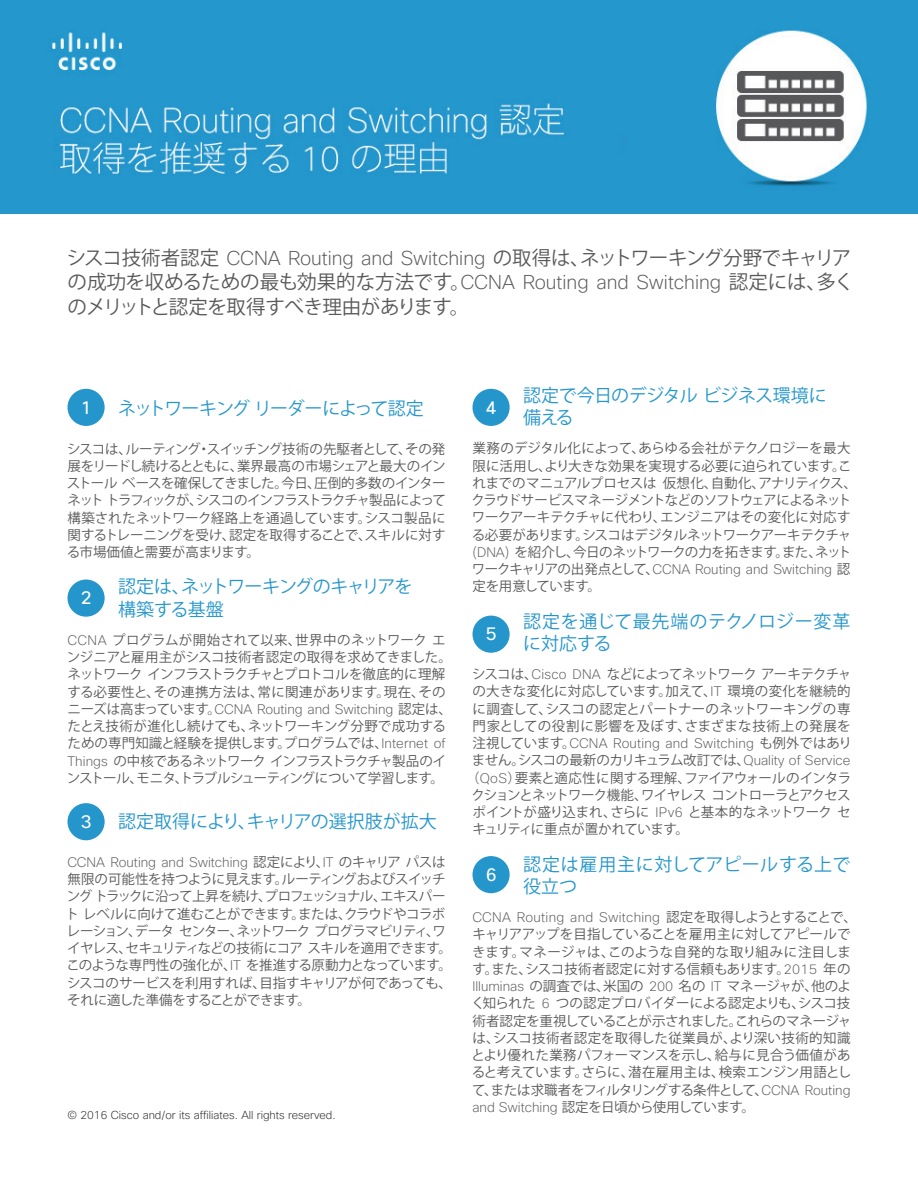
<style>
.page{position:relative;width:918px;height:1188px;background:#fff}
.page>*{position:absolute;margin:0;border:0;box-sizing:border-box;transform-origin:0 0}
.t1{font:19.5px/24.8px "Koz Go Pro";letter-spacing:-.02em;color:#58585a}
.t2{font:18px/22.5px "Koz Go Pro";letter-spacing:.015em;color:#2496cc}
.t3{font:18px/22.5px "Koz Go Pro";letter-spacing:-.015em;color:#2496cc}
.t4{font:18px/22.5px "Koz Go Pro";letter-spacing:-.055em;color:#2496cc}
.t5{font:18px "Koz Go Pro";letter-spacing:-.06em;color:#2496cc}
.t6{font:18px "Cisco Sans";color:#fff}
.t7{font:13.5px/17.2px "Koz Go Pro";letter-spacing:-.03em;color:#58585a;text-align:justify}
.t8{font:200 13.5px "Cisco Sans";color:#58585a}
.t9{font:13.5px/17.2px "Koz Go Pro";letter-spacing:-.005em;color:#58585a}
.t10{font:200 13.5px "Cisco Sans";letter-spacing:.02em;color:#58585a}
.t11{font:13.5px "Koz Go Pro";letter-spacing:-.05em;color:#58585a}
.t12{font:13.5px "Koz Go Pro";letter-spacing:-.065em;color:#58585a}
.t13{font:200 11.25px "Cisco Sans";color:#231f20}
.s1{font-family:"Cisco Sans";font-weight:200}
.s2{font-family:"Koz Go Pro";font-weight:400}
</style>
<div class="page">
<img style="left:0;top:0;width:918px;height:213px">
<div style="left:68px;top:389px;width:37px;height:37px;background:#2496cc;border-radius:50%"></div>
<div style="left:68px;top:580px;width:37px;height:37px;background:#2496cc;border-radius:50%"></div>
<div style="left:68px;top:803px;width:37px;height:37px;background:#2496cc;border-radius:50%"></div>
<div style="left:473px;top:389px;width:37px;height:37px;background:#2496cc;border-radius:50%"></div>
<div style="left:473px;top:616px;width:37px;height:37px;background:#2496cc;border-radius:50%"></div>
<div style="left:473px;top:856px;width:37px;height:37px;background:#2496cc;border-radius:50%"></div>
<h1 class="t1" style="left:67px;top:246px;width:789px">シスコ技術者認定 <span class="s1">CCNA Routing and Switching</span> の取得は、ネットワーキング分野でキャリアの成功を収めるための最も効果的な方法です。<span class="s1">CCNA Routing and Switching</span> 認定には、多くのメリットと認定を取得すべき理由があります。</h1>
<h2 class="t5" style="left:118px;top:396px;width:307px">ネットワーキングリーダーによって認定</h2>
<p class="t7" style="left:67px;top:440px;width:381px">シスコは、ルーティング・スイッチング技術の先駆者として、その発展をリードし続けるとともに、業界最高の市場シェアと最大のインストールベースを確保してきました。今日、圧倒的多数のインターネットトラフィックが、シスコのインフラストラクチャ製品によって構築されたネットワーク経路上を通過しています。シスコ製品に関するトレーニングを受け、認定を取得することで、スキルに対する市場価値と需要が高まります。</p>
<h2 class="t4" style="left:118px;top:576px;width:296px">認定は、ネットワーキングのキャリアを構築する基盤</h2>
<p class="t9" style="left:67px;top:632px;width:387px"><span class="s1">CCNA</span> プログラムが開始されて以来、世界中のネットワークエンジニアと雇用主がシスコ技術者認定の取得を求めてきました。ネットワークインフラストラクチャとプロトコルを徹底的に理解する必要性と、その連携方法は、常に関連があります。現在、その</p>
<p class="t8" style="left:67px;top:700px;width:386px"><span class="s2">ニーズは高まっています。</span>CCNA Routing and Switching <span class="s2">認定は、</span></p>
<p class="t7" style="left:67px;top:718px;width:381px">たとえ技術が進化し続けても、ネットワーキング分野で成功するための専門知識と経験を提供します。プログラムでは、<span class="s1">Internet of Things</span> の中核であるネットワークインフラストラクチャ製品のインストール、モニタ、トラブルシューティングについて学習します。</p>
<h2 class="t3" style="left:118px;top:811px;width:320px">認定取得により、キャリアの選択肢が拡大</h2>
<p class="t8" style="left:68px;top:853px;width:379px">CCNA Routing and Switching <span class="s2">認定により、</span>IT <span class="s2">のキャリアパスは</span></p>
<p class="t7" style="left:66px;top:871px;width:388px;text-align:left">無限の可能性を持つように見えます。ルーティングおよびスイッチングトラックに沿って上昇を続け、プロフェッショナル、エキスパートレベルに向けて進むことができます。または、クラウドやコラボレーション、データセンター、ネットワークプログラマビリティ、ワイヤレス、セキュリティなどの技術にコアスキルを適用できます。このような専門性の強化が、<span class="s1">IT</span> を推進する原動力となっています。シスコのサービスを利用すれば、目指すキャリアが何であっても、それに適した準備をすることができます。</p>
<h2 class="t6" style="left:81px;top:396px;width:12px">1</h2>
<h2 class="t6" style="left:81px;top:587px;width:12px">2</h2>
<h2 class="t6" style="left:81px;top:810px;width:12px">3</h2>
<p class="t13" style="left:68px;top:1108px;width:270px">© 2016 Cisco and/or its affiliates. All rights reserved.</p>
<h2 class="t3" style="left:523px;top:384px;width:305px">認定で今日のデジタルビジネス環境に備える</h2>
<p class="t7" style="left:472px;top:440px;width:387px;text-align:left">業務のデジタル化によって、あらゆる会社がテクノロジーを最大限に活用し、より大きな効果を実現する必要に迫られています。これまでのマニュアルプロセスは仮想化、自動化、アナリティクス、クラウドサービスマネージメントなどのソフトウェアによるネットワークアーキテクチャに代わり、エンジニアはその変化に対応する必要があります。シスコはデジタルネットワークアーキテクチャ<span class="s1">(DNA)</span> を紹介し、今日のネットワークの力を拓きます。また、ネット</p>
<p class="t8" style="left:472px;top:561px;width:380px"><span class="s2">ワークキャリアの出発点として、</span>CCNA Routing and Switching <span class="s2">認</span></p>
<p class="t7" style="left:472px;top:578px;width:130px">定を用意しています。</p>
<h2 class="t2" style="left:523px;top:610px;width:329px">認定を通じて最先端のテクノロジー変革に対応する</h2>
<p class="t7" style="left:472px;top:666px;width:381px">シスコは、<span class="s1">Cisco DNA</span> などによってネットワークアーキテクチャの大きな変化に対応しています。加えて、<span class="s1">IT</span> 環境の変化を継続的に調査して、シスコの認定とパートナーのネットワーキングの専門家としての役割に影響を及ぼす、さまざまな技術上の発展を</p>
<p class="t8" style="left:473px;top:735px;width:381px"><span class="s2">注視しています。</span>CCNA Routing and Switching <span class="s2">も例外ではあり</span></p>
<p class="t7" style="left:472px;top:752px;width:380px">ません。シスコの最新のカリキュラム改訂では、<span class="s1">Quality of Service</span></p>
<p class="t11" style="left:466px;top:769px;width:387px">（<span class="s1">QoS</span>）要素と適応性に関する理解、ファイアウォールのインタラ</p>
<p class="t12" style="left:472px;top:786px;width:381px">クションとネットワーク機能、ワイヤレスコントローラとアクセス</p>
<p class="t7" style="left:473px;top:804px;width:380px">ポイントが盛り込まれ、さらに <span class="s1">IPv6</span> と基本的なネットワークセ</p>
<p class="t7" style="left:472px;top:821px;width:218px">キュリティに重点が置かれています。</p>
<h2 class="t2" style="left:523px;top:853px;width:329px">認定は雇用主に対してアピールする上で役立つ</h2>
<p class="t10" style="left:472px;top:909px;width:386px">CCNA Routing and Switching <span class="s2">認定を取得しようとすることで、</span></p>
<p class="t7" style="left:471px;top:926px;width:381px">キャリアアップを目指していることを雇用主に対してアピールできます。マネージャは、このような自発的な取り組みに注目します。また、シスコ技術者認定に対する信頼もあります。<span class="s1">2015</span> 年の<span class="s1">Illuminas</span> の調査では、米国の <span class="s1">200</span> 名の <span class="s1">IT</span> マネージャが、他のよく知られた <span class="s1">6</span> つの認定プロバイダーによる認定よりも、シスコ技術者認定を重視していることが示されました。これらのマネージャは、シスコ技術者認定を取得した従業員が、より深い技術的知識とより優れた業務パフォーマンスを示し、給与に見合う価値があると考えています。さらに、潜在雇用主は、検索エンジン用語として、または求職者をフィルタリングする条件として、<span class="s1">CCNA Routing and Switching</span> 認定を日頃から使用しています。</p>
<h2 class="t6" style="left:486px;top:396px;width:12px">4</h2>
<h2 class="t6" style="left:486px;top:623px;width:12px">5</h2>
<h2 class="t6" style="left:486px;top:863px;width:12px">6</h2>
</div>
